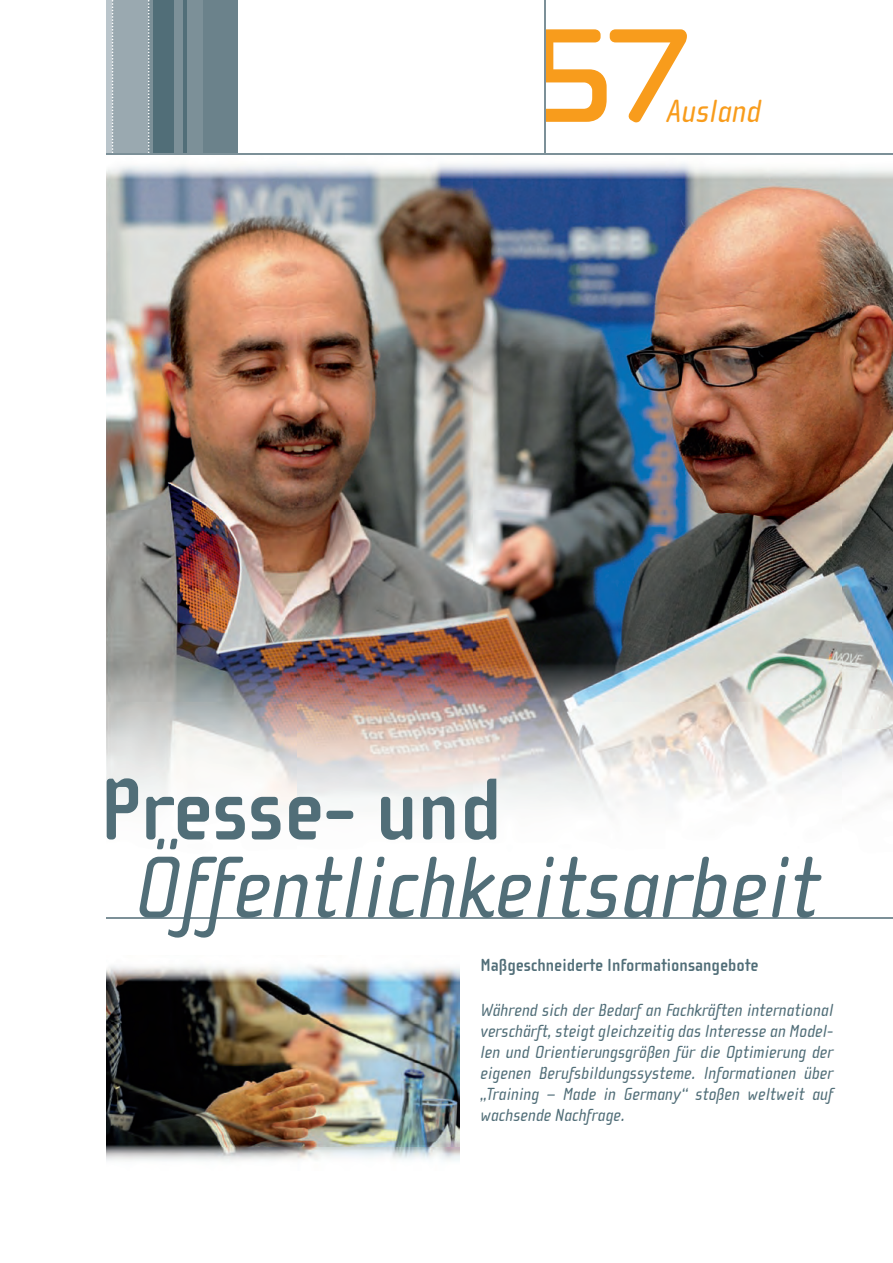
<style>
.page{position:relative;width:893px;height:1263px;background:#fff}
.page>*{position:absolute;margin:0;border:0;box-sizing:border-box;transform-origin:0 0}
.t1{font:195px "Cholla Unicase OT";color:#f89c1c}
.t2{font:italic 90px/78px "Cholla Sans OT";color:#516e78}
.t3{font:italic 33px "Cholla Sans OT";color:#f89c1c}
.t4{font:italic 18px/21px "Cholla Sans OT";color:#516e78;text-align:justify}
.t5{font:700 18px "Cholla Sans OT";color:#516e78}
.s1{font-weight:700;font-style:normal}
</style>
<div class="page">
<img style="left:106px;top:163px;width:787px;height:647px">
<div style="left:186px;top:0;width:17px;height:153px;background:#7c9098"></div>
<hr style="left:183px;top:0;width:3px;height:153px;background:#516e78">
<div style="left:203px;top:0;width:34px;height:153px;background:#6b828b"></div>
<div style="left:106px;top:0;width:7px;height:153px;background:#bac5cb"></div>
<div style="left:113px;top:0;width:36px;height:153px;background:#9aa9b0"></div>
<hr style="left:149px;top:0;width:4px;height:153px;background:#7c9098">
<div style="left:153px;top:0;width:21px;height:153px;background:#516e78"></div>
<div style="left:174px;top:0;width:9px;height:153px;background:#7c9098"></div>
<svg style="left:148px;top:0;width:1px;height:153px"></svg>
<svg style="left:112px;top:0;width:1px;height:153px"></svg>
<hr style="left:106px;top:153px;width:787px;height:2px;background:#7c9098">
<hr style="left:106px;top:917px;width:787px;height:1px;background:#7c9098">
<hr style="left:544px;top:0;width:2px;height:154px;background:#7c9098">
<img style="left:106px;top:966px;width:353px;height:195px">
<h1 class="t1" style="left:522px;top:-48px;width:178px">57</h1>
<h3 class="t3" style="left:666px;top:94px;width:96px">Ausland</h3>
<h2 class="t2" style="left:135px;top:772px;width:687px;text-indent:-35px"><span class="s1">Presse- und<br></span>Öffentlichkeitsarbeit</h2>
<h3 class="t5" style="left:480px;top:955px;width:280px">Maßgeschneiderte Informationsangebote</h3>
<p class="t4" style="left:480px;top:999px;width:354px">Während sich der Bedarf an Fachkräften international verschärft, steigt gleichzeitig das Interesse an Model&shy;len und Orientierungsgrößen für die Optimierung der eigenen Berufsbildungssysteme. Informationen über „Training – Made in Germany“ stoßen weltweit auf wachsende Nachfrage.</p>
</div>
